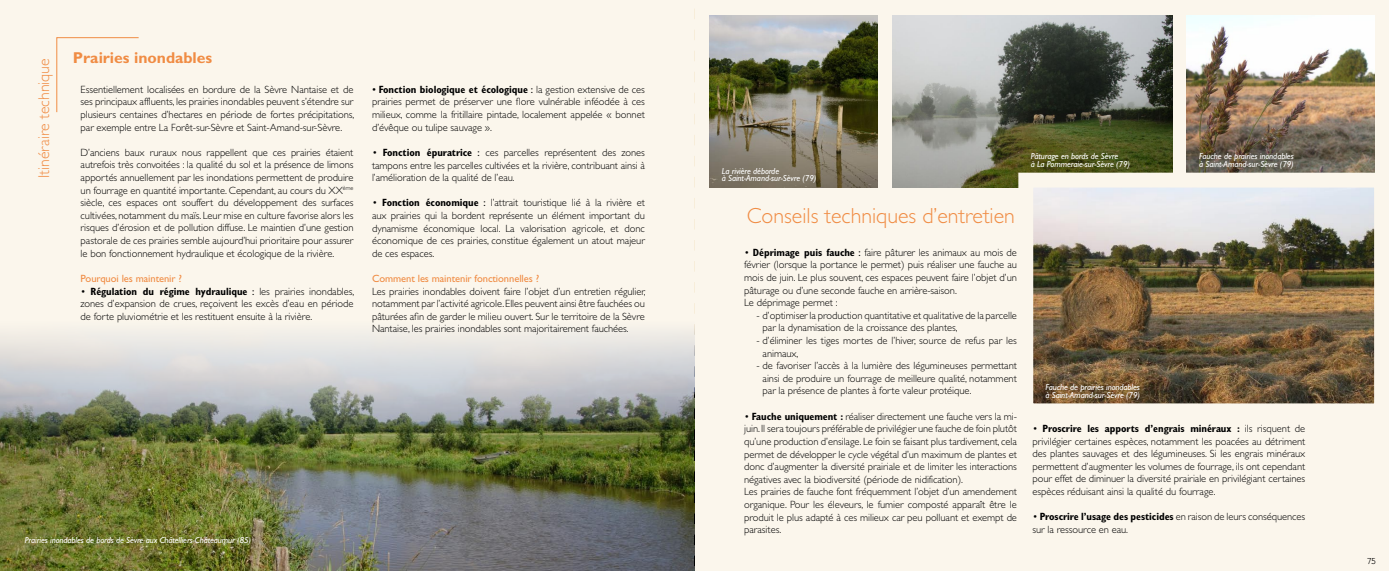
<style>
.page{position:relative;width:1389px;height:571px;background:#fff}
.page>*{position:absolute;margin:0;border:0;box-sizing:border-box;transform-origin:0 0}
.t1{font:300 21.88px "Gill Sans";color:#f08c44}
.t2{font:300 15.75px "Gill Sans";color:#f08c44}
.t3{font:700 15.75px "Gill Sans";color:#f08c44}
.t4{font:300 10.5px/12.6px "Gill Sans";letter-spacing:-.005em;color:#000;text-align:justify}
.t5{font:10.5px "Gill Sans";letter-spacing:-.005em;color:#f08c44}
.t6{font:italic 8.75px/7.9px "Gill Sans";letter-spacing:-.01em;color:#fff}
.t7{font:8.75px "Itc Kabel";color:#000}
.s1{font-style:italic}
.s2{font-weight:700;font-stretch:condensed}
.s3{font-weight:400}
.s4{font-weight:400;font-style:italic}
.s5{font-weight:400;color:#f08c44}
</style>
<div class="page">
<div style="left:0;top:0;width:694px;height:570px;background:#fbf6ec"></div>
<div style="left:694px;top:0;width:695px;height:570px;background:#fbf6ec"></div>
<img style="left:0;top:332px;width:694px;height:238px">
<svg style="left:56px;top:37px;width:83px;height:76px"></svg>
<img style="left:1187px;top:15px;width:187px;height:158px">
<img style="left:892px;top:15px;width:281px;height:172px">
<img style="left:1034px;top:189px;width:339px;height:213px">
<img style="left:709px;top:15px;width:168px;height:172px">
<svg style="left:694px;top:9px;width:1px;height:561px"></svg>
<p class="t2" style="left:35px;top:178px;width:121px;rotate:-90deg">Itinéraire technique</p>
<p class="t3" style="left:73px;top:48px;width:141px">Prairies inondables</p>
<p class="t4" style="left:81px;top:83px;width:275px">Essentiellement localisées en bordure de la Sèvre Nantaise et de ses principaux affluents, les prairies inondables peuvent s’étendre sur plusieurs centaines d’hectares en période de fortes précipitations, par exemple entre La Forêt-sur-Sèvre et Saint-Amand-sur-Sèvre.</p>
<p class="t4" style="left:81px;top:146px;width:274px">D’anciens baux ruraux nous rappellent que ces prairies étaient autrefois très convoitées : la qualité du sol et la présence de limons apportés annuellement par les inondations permettent de produire un fourrage en quantité importante. Cependant, au cours du XX<sup>ème </sup>siècle, ces espaces ont souffert du développement des surfaces cultivées, notamment du maïs. Leur mise en culture favorise alors les risques d’érosion et de pollution diffuse. Le maintien d’une gestion pastorale de ces prairies semble aujourd’hui prioritaire pour assurer le bon fonctionnement hydraulique et écologique de la rivière.</p>
<p class="t5" style="left:81px;top:272px;width:103px">Pourquoi les maintenir ?</p>
<p class="t4" style="left:81px;top:285px;width:275px"><span class="s1">•</span> <span class="s2">Régulation du régime hydraulique</span> <span class="s3">:</span> les prairies inondables, zones d’expansion de crues, reçoivent les excès d’eau en période de forte pluviométrie et les restituent ensuite à la rivière.</p>
<p class="t4" style="left:372px;top:83px;width:274px"><span class="s4">•</span> <span class="s2">Fonction biologique et écologique</span> <span class="s3">:</span> la gestion extensive de ces prairies permet de préserver une flore vulnérable inféodée à ces milieux, comme la fritillaire pintade, localement appelée « bonnet d’évêque ou tulipe sauvage ».</p>
<p class="t4" style="left:372px;top:146px;width:274px"><span class="s1">•</span> <span class="s2">Fonction épuratrice</span> <span class="s3">:</span> ces parcelles représentent des zones tampons entre les parcelles cultivées et la rivière, contribuant ainsi à l’amélioration de la qualité de l’eau.</p>
<p class="t4" style="left:372px;top:196px;width:274px"><span class="s1">•</span> <span class="s2">Fonction économique</span> <span class="s3">:</span> l’attrait touristique lié à la rivière et aux prairies qui la bordent représente un élément important du dynamisme économique local. La valorisation agricole, et donc économique de ces prairies, constitue également un atout majeur de ces espaces.</p>
<p class="t4" style="left:372px;top:272px;width:275px;text-align:left"><span class="s5">Comment les maintenir fonctionnelles ?<br></span>Les prairies inondables doivent faire l’objet d’un entretien régulier, notamment par l’activité agricole. Elles peuvent ainsi être fauchées ou pâturées afin de garder le milieu ouvert. Sur le territoire de la Sèvre Nantaise, les prairies inondables sont majoritairement fauchées.</p>
<p class="t6" style="left:25px;top:536px;width:228px">Prairies inondables de bords de Sèvre aux Châtelliers-Châteaumur (85)</p>
<p class="t6" style="left:722px;top:167px;width:96px">La rivière déborde<br>à Saint-Amand-sur-Sèvre (79)</p>
<p class="t1" style="left:747px;top:204px;width:270px">Conseils techniques d’entretien</p>
<p class="t4" style="left:744px;top:246px;width:274px;text-align:left"><span class="s1">•</span> <span class="s2">Déprimage puis fauche</span> <span class="s3">:</span> faire pâturer les animaux au mois de février (lorsque la portance le permet) puis réaliser une fauche au mois de juin. Le plus souvent, ces espaces peuvent faire l’objet d’un pâturage ou d’une seconde fauche en arrière-saison.<br>Le déprimage permet :</p>
<p class="t4" style="left:763px;top:309px;width:256px;text-indent:-6px">- d’optimiser la production quantitative et qualitative de la parcelle par la dynamisation de la croissance des plantes,</p>
<p class="t4" style="left:763px;top:334px;width:256px;text-indent:-6px">- d’éliminer les tiges mortes de l’hiver, source de refus par les animaux,</p>
<p class="t4" style="left:763px;top:359px;width:256px;text-indent:-6px">- de favoriser l’accès à la lumière des légumineuses permettant ainsi de produire un fourrage de meilleure qualité, notamment par la présence de plantes à forte valeur protéique.</p>
<p class="t4" style="left:744px;top:410px;width:274px;text-align:left"><span class="s1">•</span> <span class="s2">Fauche uniquement :</span> réaliser directement une fauche vers la mi&shy;juin. Il sera toujours préférable de privilégier une fauche de foin plutôt qu’une production d’ensilage. Le foin se faisant plus tardivement, cela permet de développer le cycle végétal d’un maximum de plantes et donc d’augmenter la diversité prairiale et de limiter les interactions négatives avec la biodiversité (période de nidification).<br>Les prairies de fauche font fréquemment l’objet d’un amendement organique. Pour les éleveurs, le fumier composté apparaît être le produit le plus adapté à ces milieux car peu polluant et exempt de parasites.</p>
<p class="t6" style="left:1031px;top:153px;width:101px">Pâturage en bords de Sèvre<br>à La Pommeraie-sur-Sèvre (79)</p>
<p class="t6" style="left:1199px;top:153px;width:96px">Fauche de prairies inondables à Saint-Amand-sur-Sèvre (79)</p>
<p class="t6" style="left:1045px;top:383px;width:96px">Fauche de prairies inondables à Saint-Amand-sur-Sèvre (79)</p>
<p class="t4" style="left:1032px;top:422px;width:274px"><span class="s1">•</span> <span class="s2">Proscrire les apports d’engrais minéraux :</span> ils risquent de privilégier certaines espèces, notamment les poacées au détriment des plantes sauvages et des légumineuses. Si les engrais minéraux permettent d’augmenter les volumes de fourrage, ils ont cependant pour effet de diminuer la diversité prairiale en privilégiant certaines espèces réduisant ainsi la qualité du fourrage.</p>
<p class="t4" style="left:1032px;top:510px;width:274px"><span class="s1">•</span> <span class="s2">Proscrire l’usage des pesticides</span> en raison de leurs conséquences sur la ressource en eau.</p>
<p class="t7" style="left:1367px;top:555px;width:10px">75</p>
</div>
